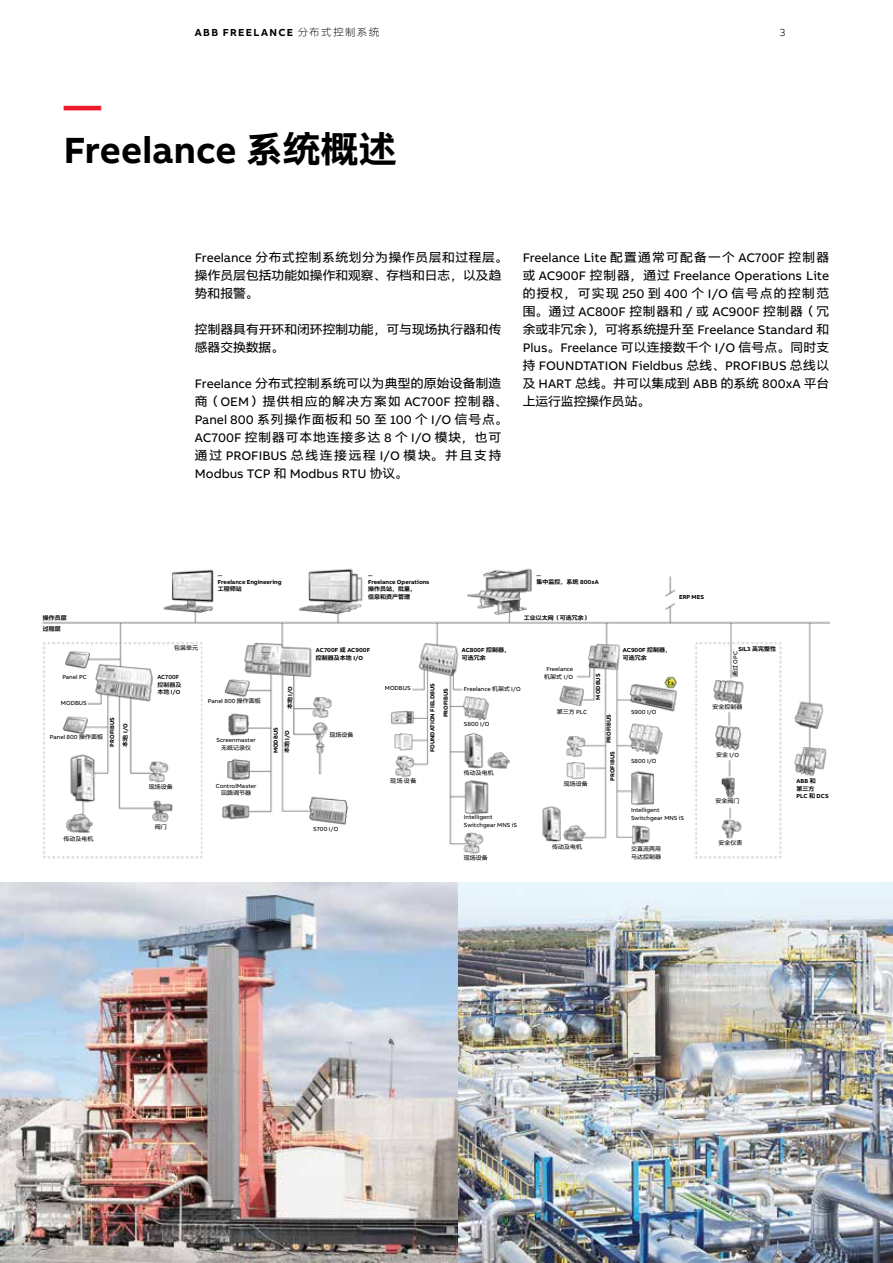
<style>
.page{position:relative;width:893px;height:1263px;background:#fff}
.page>*{position:absolute;margin:0;border:0;box-sizing:border-box;transform-origin:0 0}
.t1{font:700 37.5px "AB Bvoice CNSG";color:#000}
.t2{font:700 37.5px "AB Bvoice CNSG";color:#ed1b28}
.t3{font:12.75px/18px "AB Bvoice CNSG";color:#000}
.t4{font:700 10.5px "AB Bvoice CNSG";letter-spacing:.13em;color:#000}
.t5{font:300 10.5px "AB Bvoice CNSG";color:#000}
.t6{font:6px/7.5px "AB Bvoice CNSG";color:#000;text-align:center}
.t7{font:700 6px/7.5px "AB Bvoice CNSG";color:#000}
.t8{font:500 6px/7.5px "AB Bvoice CNSG";color:#000}
.t9{font:700 4.5px "AB Bvoice CNSG";color:#000}
.s1{font-weight:300}
</style>
<div class="page">
<img style="left:1px;top:883px;width:892px;height:380px">
<img style="left:0;top:883px;width:1px;height:380px">
<img style="left:42px;top:568px;width:787px;height:291px">
<p class="t4" style="left:195px;top:26px;width:186px">ABB FREELANCE <span class="s1">分布式控制系统</span></p>
<p class="t5" style="left:780px;top:26px;width:7px">3</p>
<h1 class="t2" style="left:64px;top:82px;width:39px">—</h1>
<h1 class="t1" style="left:64px;top:127px;width:334px">Freelance 系统概述</h1>
<p class="t3" style="left:195px;top:248px;width:314px">Freelance 分布式控制系统划分为操作员层和过程层。操作员层包括功能如操作和观察、存档和日志，以及趋势和报警。</p>
<p class="t3" style="left:195px;top:320px;width:308px">控制器具有开环和闭环控制功能，可与现场执行器和传感器交换数据。</p>
<p class="t3" style="left:195px;top:374px;width:314px">Freelance 分布式控制系统可以为典型的原始设备制造商（OEM）提供相应的解决方案如 AC700F 控制器、<br>Panel 800 系列操作面板和 50 至 100 个 I/O 信号点。<br>AC700F 控制器可本地连接多达 8 个 I/O 模块，也可通过 PROFIBUS 总线连接远程 I/O 模块。并且支持<br>Modbus TCP 和 Modbus RTU 协议。</p>
<p class="t3" style="left:523px;top:248px;width:308px;text-align:justify">Freelance Lite 配置通常可配备一个 AC700F 控制器或 AC900F 控制器，通过 Freelance Operations Lite的授权，可实现 250 到 400 个 I/O 信号点的控制范围。通过 AC800F 控制器和 / 或 AC900F 控制器（冗余或非冗余），可将系统提升至 Freelance Standard 和Plus。Freelance 可以连接数千个 I/O 信号点。同时支持 FOUNDTATION Fieldbus 总线、PROFIBUS 总线以及 HART 总线。并可以集成到 ABB 的系统 800xA 平台上运行监控操作员站。</p>
<p class="t9" style="left:218px;top:573px;width:6px">—</p>
<p class="t7" style="left:218px;top:578px;width:65px">Freelance Engineering工程师站</p>
<p class="t9" style="left:368px;top:573px;width:6px">—</p>
<p class="t7" style="left:368px;top:578px;width:63px">Freelance Operations操作员站，批量，<br>信息和资产管理</p>
<p class="t9" style="left:537px;top:573px;width:6px">—</p>
<p class="t7" style="left:537px;top:578px;width:64px">集中监控，系统 800xA</p>
<p class="t7" style="left:679px;top:593px;width:26px">ERP MES</p>
<p class="t7" style="left:43px;top:614px;width:25px">操作员层</p>
<p class="t7" style="left:524px;top:614px;width:67px">工业以太网（可选冗余）</p>
<p class="t7" style="left:43px;top:625px;width:19px">过程层</p>
<p class="t6" style="left:62px;top:673px;width:26px">Panel PC</p>
<p class="t6" style="left:61px;top:699px;width:27px">MODBUS</p>
<p class="t6" style="left:50px;top:733px;width:55px">Panel 800 操作面板</p>
<p class="t7" style="left:105px;top:746px;width:31px;line-height:13.2px;rotate:-90deg">PROFIBUS本地 I/O</p>
<p class="t6" style="left:63px;top:835px;width:31px">传动及电机</p>
<p class="t6" style="left:174px;top:644px;width:25px">包装单元</p>
<p class="t8" style="left:157px;top:673px;width:25px">AC700F控制器及本地 I/O</p>
<p class="t6" style="left:149px;top:783px;width:25px">现场设备</p>
<p class="t6" style="left:208px;top:697px;width:55px">Panel 800 操作面板</p>
<p class="t6" style="left:217px;top:736px;width:41px">Screenmaster无纸记录仪</p>
<p class="t6" style="left:216px;top:782px;width:42px">ControlMaster回路调节器</p>
<p class="t6" style="left:155px;top:823px;width:13px">阀门</p>
<p class="t7" style="left:316px;top:646px;width:56px">AC700F 或 AC900F控制器及本地 I/O</p>
<p class="t7" style="left:286px;top:709px;width:25px;rotate:-90deg">本地 I/O</p>
<p class="t7" style="left:270px;top:753px;width:27px;line-height:11.2px;rotate:-90deg">MODBUS本地 I/O</p>
<p class="t6" style="left:330px;top:731px;width:25px">现场设备</p>
<p class="t6" style="left:313px;top:825px;width:27px">S700 I/O</p>
<p class="t6" style="left:385px;top:684px;width:27px">MODBUS</p>
<p class="t7" style="left:426px;top:717px;width:36px;line-height:13.2px;text-indent:-35px;rotate:-90deg">FOUNDATION FIELDBUS<br>PROFIBUS</p>
<p class="t6" style="left:390px;top:777px;width:28px">现场设备</p>
<p class="t7" style="left:462px;top:646px;width:50px">AC800F 控制器，可选冗余</p>
<p class="t6" style="left:464px;top:685px;width:58px">Freelance 机架式 I/O</p>
<p class="t6" style="left:464px;top:720px;width:27px">S800 I/O</p>
<p class="t6" style="left:464px;top:769px;width:31px">传动及电机</p>
<p class="t6" style="left:464px;top:813px;width:55px;text-align:left">Intelligent<br>Switchgear MNS iS</p>
<p class="t6" style="left:464px;top:854px;width:25px">现场设备</p>
<p class="t6" style="left:544px;top:665px;width:31px">Freelance机架式 I/O</p>
<p class="t6" style="left:557px;top:708px;width:32px">第三方 PLC</p>
<p class="t6" style="left:564px;top:780px;width:25px">现场设备</p>
<p class="t6" style="left:552px;top:843px;width:31px">传动及电机</p>
<p class="t7" style="left:594px;top:699px;width:27px;rotate:-90deg">MODBUS</p>
<p class="t7" style="left:605px;top:743px;width:31px;rotate:-90deg">PROFIBUS</p>
<p class="t7" style="left:609px;top:781px;width:31px;rotate:-90deg">PROFIBUS</p>
<p class="t7" style="left:623px;top:646px;width:50px">AC900F 控制器，可选冗余</p>
<p class="t7" style="left:738px;top:645px;width:39px">SIL3 高完整性</p>
<p class="t6" style="left:732px;top:677px;width:27px;rotate:-90deg">通过 OPC</p>
<p class="t6" style="left:713px;top:703px;width:31px">安全控制器</p>
<p class="t6" style="left:631px;top:709px;width:27px">S900 I/O</p>
<p class="t6" style="left:631px;top:757px;width:27px">S800 I/O</p>
<p class="t6" style="left:631px;top:806px;width:55px;text-align:left">Intelligent<br>Switchgear MNS iS</p>
<p class="t6" style="left:631px;top:845px;width:31px;text-align:left">交直流两用马达控制器</p>
<p class="t6" style="left:716px;top:751px;width:25px">安全 I/O</p>
<p class="t6" style="left:716px;top:797px;width:25px">安全阀门</p>
<p class="t6" style="left:718px;top:840px;width:25px">安全仪表</p>
<p class="t7" style="left:796px;top:777px;width:34px">ABB 和<br>第三方<br>PLC 和 DCS</p>
</div>
